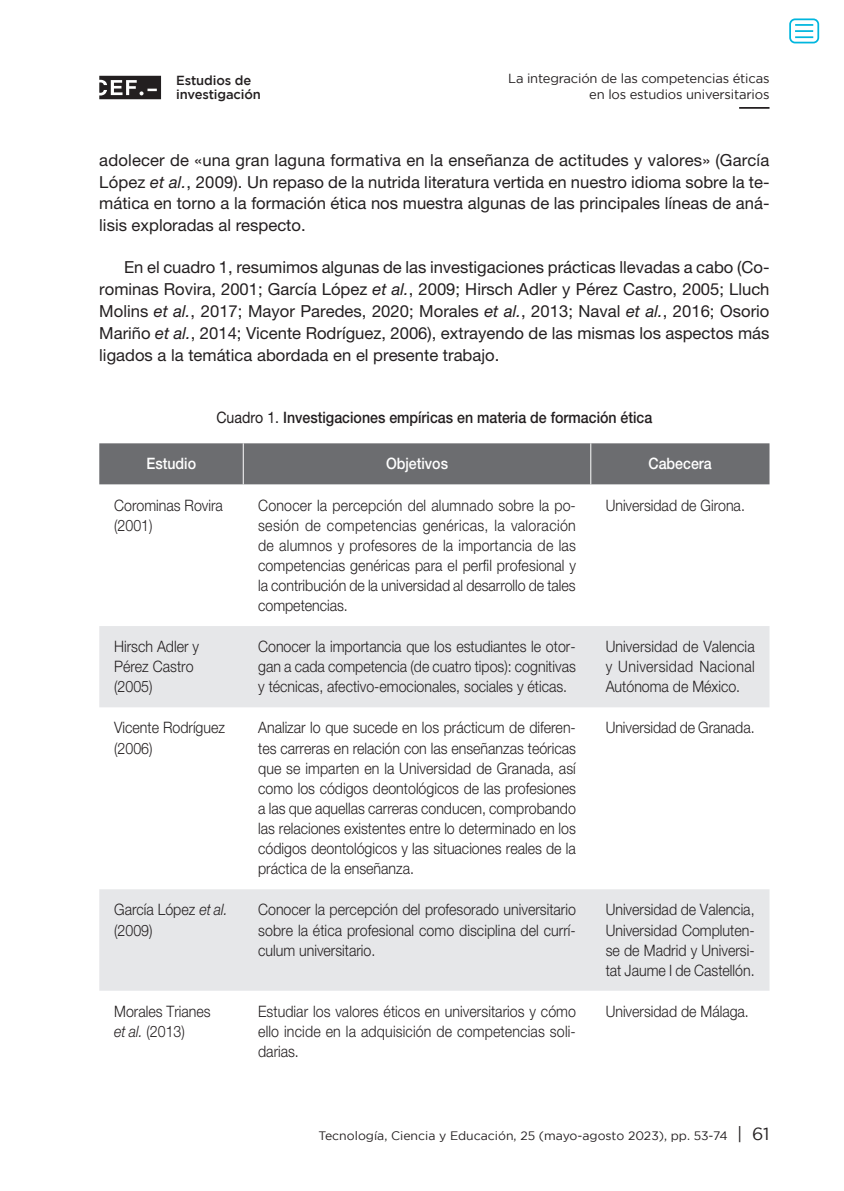
<style>
.page{position:relative;width:844px;height:1191px;background:#fff}
.page>*{position:absolute;margin:0;border:0;box-sizing:border-box;transform-origin:0 0}
.texto_normal{font:16.62px/21.9px "Helvetica Neue LT Std";color:#231f20;text-align:justify}
.Tablas_y_gráficos{font:300 15.75px/20.1px "Helvetica Neue LT Std";color:#231f20;text-align:justify;scale:.9 1}
.Tablas_título{font:500 15.75px "Helvetica Neue LT Std";color:#231f20;scale:.9 1}
.Cabeceras_tablas_y_g{font:500 15.75px "Helvetica Neue LT Std";color:#fff;scale:.9 1}
.t1{font:13.12px/16.6px "Gotham";letter-spacing:-.015em;color:#231f20;text-align:right}
.t2{font:500 13.12px/14.2px "Gotham";letter-spacing:-.01em;color:#231f20}
.t3{font:12.25px "Gotham";color:#231f20}
.s1{font-style:italic}
.s2{font-weight:400}
.s3{font-size:17.5px}
</style>
<div class="page">
<svg style="left:99px;top:76px;width:62px;height:23px"></svg>
<hr style="left:739px;top:107px;width:30px;height:2px;background:#231f20">
<div style="left:99px;top:443px;width:670px;height:41px;background:#6c6d70"></div>
<svg style="left:99px;top:626px;width:670px;height:364px;fill:#eeeef0"></svg>
<hr style="left:243px;top:443px;width:1px;height:41px;background:#fff">
<hr style="left:590px;top:443px;width:1px;height:41px;background:#fff">
<div style="left:789px;top:18px;width:30px;height:25px;border:2px solid #00b6de;border-radius:5px"></div>
<svg style="left:795px;top:24px;width:18px;height:14px"></svg>
<p class="t2" style="left:176px;top:73px;width:86px">Estudios de investigación</p>
<p class="t1" style="left:508px;top:69px;width:263px">La integración de las competencias éticas en los estudios universitarios</p>
<p class="texto_normal" style="left:99px;top:149px;width:671px">adolecer de «una gran laguna formativa en la enseñanza de actitudes y valores» (García López <span class="s1">et al.</span>, 2009). Un repaso de la nutrida literatura vertida en nuestro idioma sobre la te&shy;mática en torno a la formación ética nos muestra algunas de las principales líneas de aná&shy;lisis exploradas al respecto.</p>
<p class="texto_normal" style="left:99px;top:256px;width:671px;text-indent:25px">En el cuadro 1, resumimos algunas de las investigaciones prácticas llevadas a cabo (Co&shy;rominas Rovira, 2001; García López <span class="s1">et al.</span>, 2009; Hirsch Adler y Pérez Castro, 2005; Lluch Molins <span class="s1">et al.</span>, 2017; Mayor Paredes, 2020; Morales <span class="s1">et al.</span>, 2013; Naval <span class="s1">et al.</span>, 2016; Osorio Mariño <span class="s1">et al.</span>, 2014; Vicente Rodríguez, 2006), extrayendo de las mismas los aspectos más ligados a la temática abordada en el presente trabajo.</p>
<p class="Tablas_título" style="left:216px;top:408px;width:486px"><span class="s2">Cuadro 1.</span> Investigaciones empíricas en materia de formación ética</p>
<p class="Cabeceras_tablas_y_g" style="left:146px;top:454px;width:57px">Estudio</p>
<p class="Cabeceras_tablas_y_g" style="left:386px;top:454px;width:70px">Objetivos</p>
<p class="Cabeceras_tablas_y_g" style="left:648px;top:454px;width:72px">Cabecera</p>
<p class="Tablas_y_gráficos" style="left:114px;top:494px;width:122px">Corominas Rovira (2001)</p>
<p class="Tablas_y_gráficos" style="left:258px;top:494px;width:354px">Conocer la percepción del alumnado sobre la po&shy;sesión de competencias genéricas, la valoración de alumnos y profesores de la importancia de las competencias genéricas para el perfil profesional y la contribución de la universidad al desarrollo de tales competencias.</p>
<p class="Tablas_y_gráficos" style="left:605px;top:494px;width:156px">Universidad de Girona.</p>
<p class="Tablas_y_gráficos" style="left:114px;top:636px;width:96px;text-align:left">Hirsch Adler y<br>Pérez Castro (2005)</p>
<p class="Tablas_y_gráficos" style="left:258px;top:636px;width:354px">Conocer la importancia que los estudiantes le otor&shy;gan a cada competencia (de cuatro tipos): cognitivas y técnicas, afectivo-emocionales, sociales y éticas.</p>
<p class="Tablas_y_gráficos" style="left:605px;top:636px;width:167px">Universidad de Valencia y Universidad Nacional Autónoma de México.</p>
<p class="Tablas_y_gráficos" style="left:114px;top:717px;width:125px">Vicente Rodríguez (2006)</p>
<p class="Tablas_y_gráficos" style="left:258px;top:717px;width:354px">Analizar lo que sucede en los prácticum de diferen&shy;tes carreras en relación con las enseñanzas teóricas que se imparten en la Universidad de Granada, así como los códigos deontológicos de las profesiones a las que aquellas carreras conducen, comprobando las relaciones existentes entre lo determinado en los códigos deontológicos y las situaciones reales de la práctica de la enseñanza.</p>
<p class="Tablas_y_gráficos" style="left:605px;top:717px;width:167px">Universidad de Granada.</p>
<p class="Tablas_y_gráficos" style="left:114px;top:899px;width:128px">García López <span class="s1">et al. </span>(2009)</p>
<p class="Tablas_y_gráficos" style="left:258px;top:899px;width:354px">Conocer la percepción del profesorado universitario sobre la ética profesional como disciplina del currí&shy;culum universitario.</p>
<p class="Tablas_y_gráficos" style="left:605px;top:899px;width:167px">Universidad de Valencia, Universidad Compluten&shy;se de Madrid y Universi&shy;tat Jaume I de Castellón.</p>
<p class="Tablas_y_gráficos" style="left:114px;top:1000px;width:109px">Morales Trianes <span class="s1">et al.</span> (2013)</p>
<p class="Tablas_y_gráficos" style="left:258px;top:1000px;width:354px">Estudiar los valores éticos en universitarios y cómo ello incide en la adquisición de competencias soli&shy;darias.</p>
<p class="Tablas_y_gráficos" style="left:605px;top:1000px;width:160px">Universidad de Málaga.</p>
<p class="t3" style="left:318px;top:1128px;width:452px">Tecnología, Ciencia y Educación, 25 (mayo-agosto 2023), pp. 53-74 <span class="s3">| 61</span></p>
</div>
